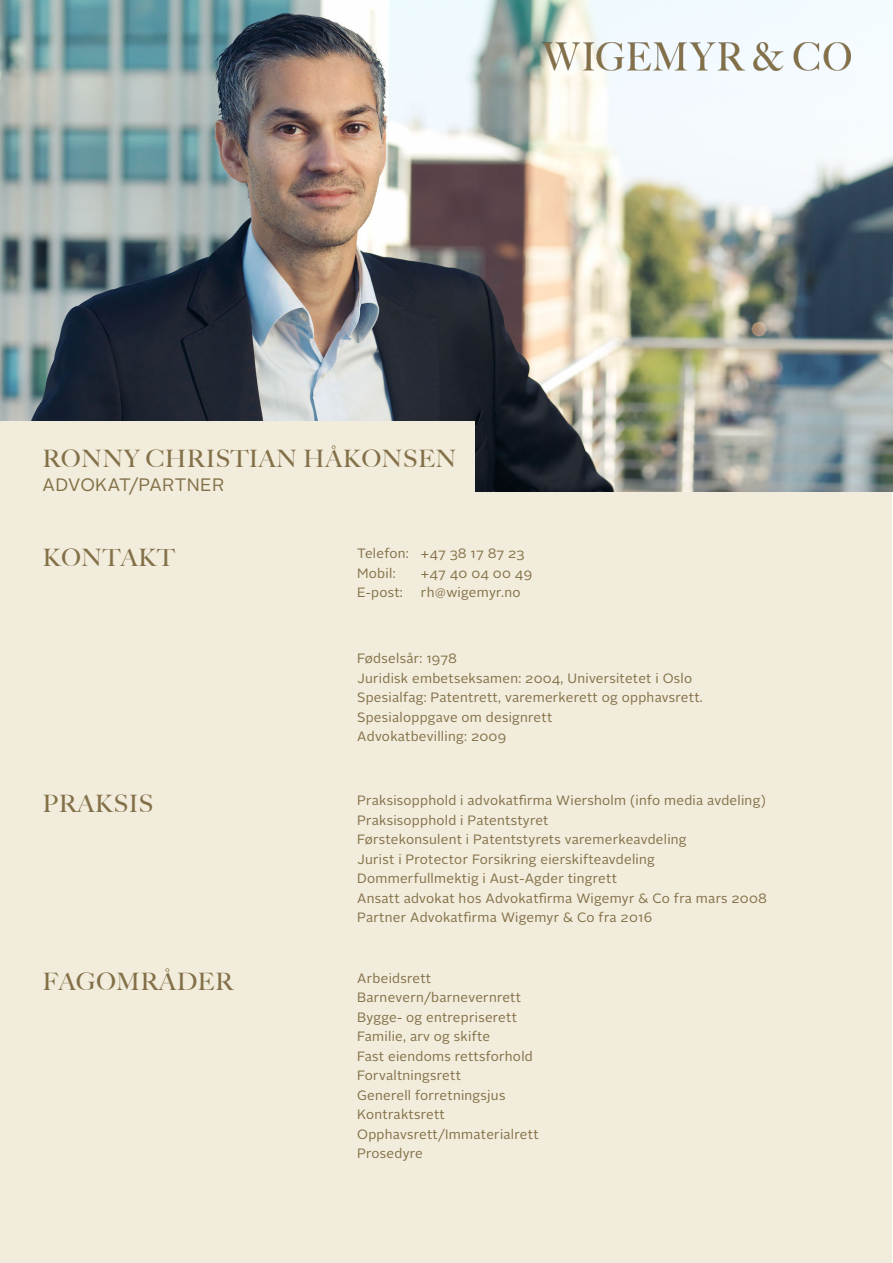
<style>
.page{position:relative;width:893px;height:1263px;background:#fff}
.page>*{position:absolute;margin:0;border:0;box-sizing:border-box;transform-origin:0 0}
.t1{font:500 24px "Big Caslon";letter-spacing:.02em;color:#837048}
.t2{font:18px "Alright Sans";letter-spacing:.02em;color:#837048}
.t3{font:13.5px "Alright Sans";letter-spacing:.02em;color:#837048}
</style>
<div class="page">
<div style="left:1px;top:1px;width:891px;height:1261px;background:#f1ecdb"></div>
<img style="left:0;top:0;width:893px;height:491px">
<img style="left:543px;top:43px;width:307px;height:27px">
<div style="left:0;top:421px;width:475px;height:94px;background:#f1ecdb"></div>
<p class="t1" style="left:43px;top:438px;width:416px">RONNY CHRISTIAN HÅKONSEN</p>
<p class="t2" style="left:43px;top:473px;width:183px">ADVOKAT/PARTNER</p>
<p class="t1" style="left:43px;top:537px;width:134px">KONTAKT</p>
<p class="t3" style="left:357px;top:545px;width:169px">Telefon: +47 38 17 87 23</p>
<p class="t3" style="left:357px;top:564px;width:40px">Mobil:</p>
<p class="t3" style="left:421px;top:564px;width:113px">+47 40 04 00 49</p>
<p class="t3" style="left:357px;top:584px;width:47px">E-post:</p>
<p class="t3" style="left:421px;top:584px;width:101px">rh@wigemyr.no</p>
<p class="t3" style="left:357px;top:650px;width:101px">Fødselsår: 1978</p>
<p class="t3" style="left:357px;top:669px;width:337px">Juridisk embetseksamen: 2004, Universitetet i Oslo</p>
<p class="t3" style="left:357px;top:689px;width:347px">Spesialfag: Patentrett, varemerkerett og opphavsrett.</p>
<p class="t3" style="left:357px;top:708px;width:197px">Spesialoppgave om designrett</p>
<p class="t3" style="left:357px;top:728px;width:151px">Advokatbevilling: 2009</p>
<p class="t1" style="left:43px;top:784px;width:112px">PRAKSIS</p>
<p class="t3" style="left:357px;top:791px;width:410px">Praksisopphold i advokatfirma Wiersholm (info media avdeling)</p>
<p class="t3" style="left:357px;top:811px;width:193px">Praksisopphold i Patentstyret</p>
<p class="t3" style="left:357px;top:830px;width:331px">Førstekonsulent i Patentstyrets varemerkeavdeling</p>
<p class="t3" style="left:357px;top:850px;width:299px">Jurist i Protector Forsikring eierskifteavdeling</p>
<p class="t3" style="left:357px;top:869px;width:261px">Dommerfullmektig i Aust-Agder tingrett</p>
<p class="t3" style="left:357px;top:889px;width:411px">Ansatt advokat hos Advokatfirma Wigemyr &amp; Co fra mars 2008</p>
<p class="t3" style="left:357px;top:908px;width:296px">Partner Advokatfirma Wigemyr &amp; Co fra 2016</p>
<p class="t1" style="left:43px;top:961px;width:192px">FAGOMRÅDER</p>
<p class="t3" style="left:357px;top:969px;width:76px">Arbeidsrett</p>
<p class="t3" style="left:357px;top:988px;width:165px">Barnevern/barnevernrett</p>
<p class="t3" style="left:357px;top:1008px;width:161px">Bygge- og entrepriserett</p>
<p class="t3" style="left:357px;top:1027px;width:134px">Familie, arv og skifte</p>
<p class="t3" style="left:357px;top:1047px;width:177px">Fast eiendoms rettsforhold</p>
<p class="t3" style="left:357px;top:1066px;width:105px">Forvaltningsrett</p>
<p class="t3" style="left:357px;top:1086px;width:150px">Generell forretningsjus</p>
<p class="t3" style="left:357px;top:1105px;width:89px">Kontraktsrett</p>
<p class="t3" style="left:357px;top:1125px;width:183px">Opphavsrett/Immaterialrett</p>
<p class="t3" style="left:357px;top:1144px;width:67px">Prosedyre</p>
</div>
